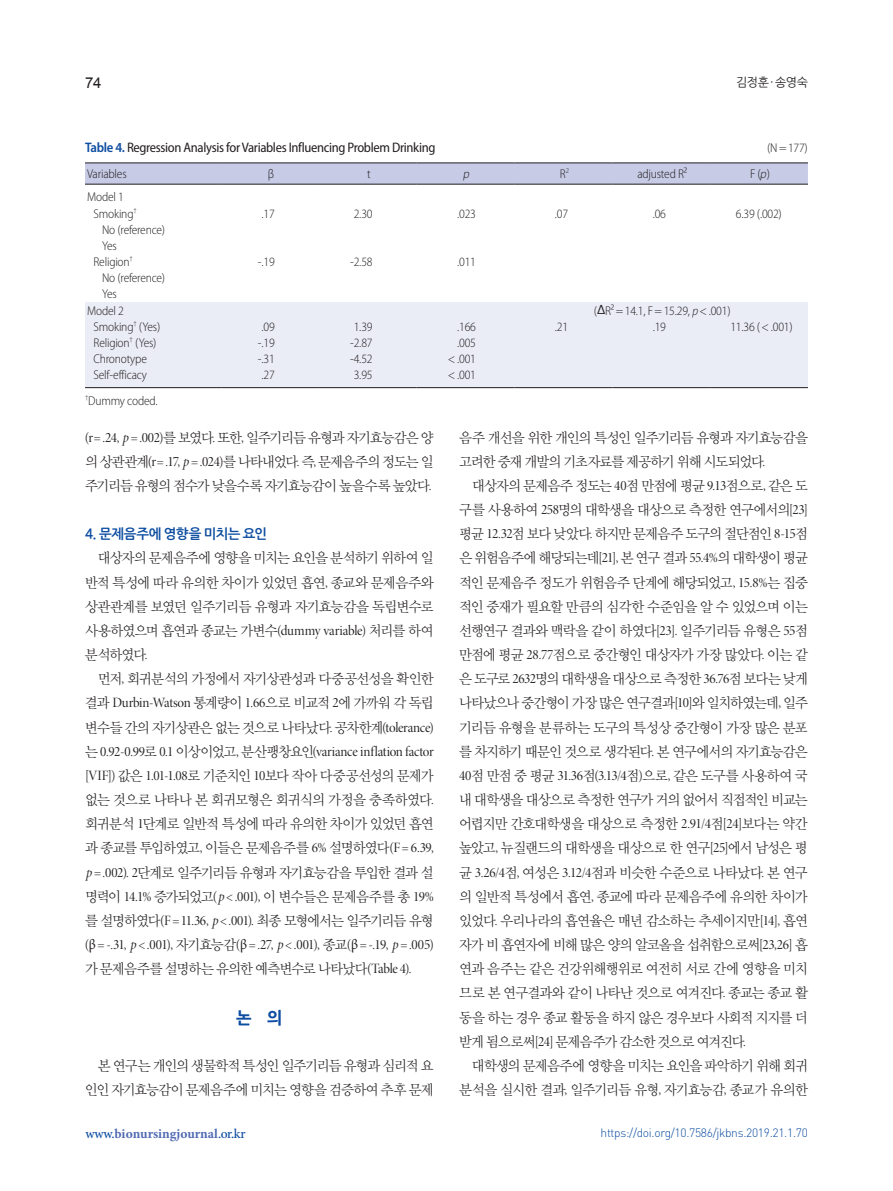
<style>
.page{position:relative;width:893px;height:1191px;background:#fff}
.page>*{position:absolute;margin:0;border:0;box-sizing:border-box;transform-origin:0 0}
.t1{font:700 16.5px "Nanum Gothic OTF Extra";color:#0d4da1}
.t2{font:15px "Arial";color:#231f20}
.t3{font:14.25px/24.2px "YDVY Mj O32";letter-spacing:-.06em;color:#231f20;text-align:justify;scale:.96 1}
.t4{font:14.25px "Minion Pro Disp";letter-spacing:-.02em;color:#231f20;scale:.96 1}
.t5{font:semi-condensed 13.8px "Myriad Pro";letter-spacing:-.025em;color:#231f20}
.t6{font:700 13.5px "Minion Pro";color:#516bb3}
.t7{font:13.5px "Nanum Gothic OTF Bold";letter-spacing:-.03em;color:#0d4da1}
.t8{font:300 semi-condensed 12.75px/16.2px "Myriad Pro";letter-spacing:-.015em;color:#231f20}
.t9{font:italic 300 semi-condensed 12.75px "Myriad Pro";color:#231f20}
.t10{font:300 12px "DIN Pro";letter-spacing:-.025em;color:#0d4da1}
.t11{font:12px "Nanum Gothic OTF";letter-spacing:-.04em;color:#231f20}
.s1{font-weight:600;color:#0d4da1}
.s2{font-style:italic}
.s3{font-family:"Univers LT Std";font-weight:400;font-stretch:normal}
.s4{font-family:"Minion Pro Disp"}
.s5{font-family:"Minion Pro It Disp"}
.s6{font-family:"YDVY Mj O32"}
.s7{font-family:"Minion Pro"}
.s8{font-weight:500;color:#0d4da1}
</style>
<div class="page">
<div style="left:85px;top:164px;width:723px;height:20px;background:#c7cbe6"></div>
<div style="left:85px;top:302px;width:723px;height:85px;background:#eaecf6"></div>
<hr style="left:85px;top:163px;width:136px;height:1px;background:#231f20">
<hr style="left:221px;top:163px;width:98px;height:1px;background:#231f20">
<hr style="left:319px;top:163px;width:98px;height:1px;background:#231f20">
<hr style="left:417px;top:163px;width:97px;height:1px;background:#231f20">
<hr style="left:514px;top:163px;width:98px;height:1px;background:#231f20">
<hr style="left:612px;top:163px;width:98px;height:1px;background:#231f20">
<hr style="left:710px;top:163px;width:98px;height:1px;background:#231f20">
<hr style="left:85px;top:184px;width:136px;height:1px;background:#231f20">
<hr style="left:221px;top:184px;width:98px;height:1px;background:#231f20">
<hr style="left:319px;top:184px;width:98px;height:1px;background:#231f20">
<hr style="left:417px;top:184px;width:97px;height:1px;background:#231f20">
<hr style="left:514px;top:184px;width:98px;height:1px;background:#231f20">
<hr style="left:612px;top:184px;width:98px;height:1px;background:#231f20">
<hr style="left:710px;top:184px;width:98px;height:1px;background:#231f20">
<hr style="left:85px;top:387px;width:136px;height:1px;background:#231f20">
<hr style="left:221px;top:387px;width:98px;height:1px;background:#231f20">
<hr style="left:319px;top:387px;width:98px;height:1px;background:#231f20">
<hr style="left:417px;top:387px;width:97px;height:1px;background:#231f20">
<hr style="left:514px;top:387px;width:98px;height:1px;background:#231f20">
<hr style="left:612px;top:387px;width:98px;height:1px;background:#231f20">
<hr style="left:710px;top:387px;width:98px;height:1px;background:#231f20">
<p class="t2" style="left:85px;top:73px;width:18px">74</p>
<p class="t11" style="left:736px;top:75px;width:73px">김정훈· 송영숙</p>
<p class="t5" style="left:85px;top:140px;width:352px"><span class="s1">Table 4.</span> Regression Analysis for Variables Influencing Problem Drinking</p>
<p class="t8" style="left:767px;top:139px;width:42px">(N = 177)</p>
<p class="t8" style="left:87px;top:166px;width:41px">Variables</p>
<p class="t8" style="left:268px;top:166px;width:8px">β</p>
<p class="t8" style="left:367px;top:166px;width:5px">t</p>
<p class="t9" style="left:463px;top:167px;width:10px">p</p>
<p class="t8" style="left:560px;top:166px;width:11px">R<sup>2</sup></p>
<p class="t8" style="left:637px;top:166px;width:51px">adjusted R²</p>
<p class="t8" style="left:750px;top:166px;width:22px">F (<span class="s2">p</span>)</p>
<p class="t8" style="left:94px;top:189px;width:45px;text-indent:-6px">Model 1<br>Smoking<sup>†</sup></p>
<p class="t8" style="left:261px;top:205px;width:15px">.17</p>
<p class="t8" style="left:354px;top:205px;width:20px">2.30</p>
<p class="t8" style="left:457px;top:205px;width:20px">.023</p>
<p class="t8" style="left:555px;top:205px;width:15px">.07</p>
<p class="t8" style="left:653px;top:205px;width:15px">.06</p>
<p class="t8" style="left:736px;top:205px;width:48px">6.39 (.002)</p>
<p class="t8" style="left:102px;top:222px;width:65px">No (reference)</p>
<p class="t8" style="left:102px;top:238px;width:16px">Yes</p>
<p class="t8" style="left:94px;top:254px;width:41px">Religion<sup>†</sup></p>
<p class="t8" style="left:258px;top:254px;width:18px">-.19</p>
<p class="t8" style="left:350px;top:254px;width:24px">-2.58</p>
<p class="t8" style="left:457px;top:254px;width:20px">.011</p>
<p class="t8" style="left:102px;top:270px;width:65px">No (reference)</p>
<p class="t8" style="left:102px;top:286px;width:16px">Yes</p>
<p class="t8" style="left:87px;top:302px;width:38px">Model 2</p>
<p class="t8" style="left:594px;top:302px;width:138px">(<span class="s3">∆</span>R² = 14.1, F = 15.29, <span class="s2">p</span>&lt; .001)</p>
<p class="t8" style="left:94px;top:319px;width:68px">Smoking<sup>†</sup> (Yes)</p>
<p class="t8" style="left:262px;top:319px;width:15px">.09</p>
<p class="t8" style="left:354px;top:319px;width:20px">1.39</p>
<p class="t8" style="left:457px;top:319px;width:20px">.166</p>
<p class="t8" style="left:555px;top:319px;width:15px">.21</p>
<p class="t8" style="left:653px;top:319px;width:15px">.19</p>
<p class="t8" style="left:730px;top:319px;width:64px">11.36 ( &lt; .001)</p>
<p class="t8" style="left:94px;top:335px;width:65px">Religion<sup>†</sup> (Yes)</p>
<p class="t8" style="left:258px;top:335px;width:18px">-.19</p>
<p class="t8" style="left:350px;top:335px;width:24px">-2.87</p>
<p class="t8" style="left:457px;top:335px;width:20px">.005</p>
<p class="t8" style="left:94px;top:351px;width:55px">Chronotype</p>
<p class="t8" style="left:258px;top:351px;width:18px">-.31</p>
<p class="t8" style="left:350px;top:351px;width:24px">-4.52</p>
<p class="t8" style="left:448px;top:351px;width:29px">&lt; .001</p>
<p class="t8" style="left:94px;top:367px;width:55px">Self-efficacy</p>
<p class="t8" style="left:262px;top:367px;width:15px">.27</p>
<p class="t8" style="left:354px;top:367px;width:20px">3.95</p>
<p class="t8" style="left:448px;top:367px;width:29px">&lt; .001</p>
<p class="t8" style="left:85px;top:393px;width:74px"><sup>†</sup>Dummy coded.</p>
<p class="t3" style="left:459px;top:424px;width:365px">음주 개선을 위한 개인의 특성인 일주기리듬 유형과 자기효능감을 고려한 중재 개발의 기초자료를 제공하기 위해 시도되었다<span class="s4">.</span></p>
<p class="t3" style="left:459px;top:473px;width:365px;text-indent:13px">대상자의 문제음주 정도는 <span class="s4">40</span>점 만점에 평균 <span class="s4">9.13</span>점으로<span class="s4">,</span> 같은 도 구를 사용하여 <span class="s4">258</span>명의 대학생을 대상으로 측정한 연구에서의<span class="s4">[23] </span>평균 <span class="s4">12.32</span>점 보다 낮았다<span class="s4">.</span> 하지만 문제음주 도구의 절단점인 <span class="s4">8-15</span>점 은 위험음주에 해당되는데<span class="s4">[21],</span> 본 연구 결과 <span class="s4">55.4%</span>의 대학생이 평균 적인 문제음주 정도가 위험음주 단계에 해당되었고<span class="s4">, 15.8%</span>는 집중 적인 중재가 필요할 만큼의 심각한 수준임을 알 수 있었으며 이는 선행연구 결과와 맥락을 같이 하였다<span class="s4">[23].</span> 일주기리듬 유형은 <span class="s4">55</span>점 만점에 평균 <span class="s4">28.77</span>점으로 중간형인 대상자가 가장 많았다<span class="s4">.</span> 이는 같 은 도구로 <span class="s4">2632</span>명의 대학생을 대상으로 측정한 <span class="s4">36.76</span>점 보다는 낮게 나타났으나 중간형이 가장 많은 연구결과<span class="s4">[10]</span>와 일치하였는데<span class="s4">,</span> 일주 기리듬 유형을 분류하는 도구의 특성상 중간형이 가장 많은 분포 를 차지하기 때문인 것으로 생각된다<span class="s4">.</span> 본 연구에서의 자기효능감은 <span class="s4">40</span>점 만점 중 평균 <span class="s4">31.36</span>점<span class="s4">(3.13/4</span>점<span class="s4">)</span>으로<span class="s4">,</span> 같은 도구를 사용하여 국 내 대학생을 대상으로 측정한 연구가 거의 없어서 직접적인 비교는 어렵지만 간호대학생을 대상으로 측정한 <span class="s4">2.91/4</span>점<span class="s4">[24]</span>보다는 약간 높았고<span class="s4">,</span> 뉴질랜드의 대학생을 대상으로 한 연구<span class="s4">[25]</span>에서 남성은 평 균 <span class="s4">3.26/4</span>점<span class="s4">,</span> 여성은 <span class="s4">3.12/4</span>점과 비슷한 수준으로 나타났다<span class="s4">.</span> 본 연구 의 일반적 특성에서 흡연<span class="s4">,</span> 종교에 따라 문제음주에 유의한 차이가 있었다<span class="s4">.</span> 우리나라의 흡연율은 매년 감소하는 추세이지만<span class="s4">[14],</span> 흡연 자가 비 흡연자에 비해 많은 양의 알코올을 섭취함으로써<span class="s4">[23,26]</span> 흡 연과 음주는 같은 건강위해행위로 여전히 서로 간에 영향을 미치 므로 본 연구결과와 같이 나타난 것으로 여겨진다<span class="s4">.</span> 종교는 종교 활 동을 하는 경우 종교 활동을 하지 않은 경우보다 사회적 지지를 더 받게 됨으로써<span class="s4">[24]</span> 문제음주가 감소한 것으로 여겨진다<span class="s4">.</span></p>
<p class="t3" style="left:459px;top:1052px;width:365px;text-align:right">대학생의 문제음주에 영향을 미치는 요인을 파악하기 위해 회귀 분석을 실시한 결과<span class="s4">,</span> 일주기리듬 유형<span class="s4">,</span> 자기효능감<span class="s4">,</span> 종교가 유의한</p>
<p class="t3" style="left:85px;top:424px;width:365px"><span class="s4">(r= .24,</span> <span class="s5">p</span> <span class="s4">= .002)</span>를 보였다<span class="s4">.</span> 또한<span class="s4">,</span> 일주기리듬 유형과 자기효능감은 양 의 상관관계<span class="s4">(r= .17,</span> <span class="s5">p</span> <span class="s4">= .024)</span>를 나타내었다<span class="s4">.</span> 즉<span class="s4">,</span> 문제음주의 정도는 일 주기리듬 유형의 점수가 낮을수록 자기효능감이 높을수록 높았다<span class="s4">.</span></p>
<p class="t7" style="left:85px;top:526px;width:184px">4. 문제음주에 영향을 미치는 요인</p>
<p class="t3" style="left:85px;top:545px;width:365px;text-indent:13px">대상자의 문제음주에 영향을 미치는 요인을 분석하기 위하여 일 반적 특성에 따라 유의한 차이가 있었던 흡연<span class="s4">,</span> 종교와 문제음주와 상관관계를 보였던 일주기리듬 유형과 자기효능감을 독립변수로 사용하였으며 흡연과 종교는 가변수<span class="s4">(dummy variable)</span> 처리를 하여 분석하였다<span class="s4">.</span></p>
<p class="t3" style="left:85px;top:666px;width:365px;text-indent:13px">먼저<span class="s4">,</span> 회귀분석의 가정에서 자기상관성과 다중공선성을 확인한 결과 <span class="s4">Durbin-Watson</span> 통계량이 <span class="s4">1.66</span>으로 비교적 <span class="s4">2</span>에 가까워 각 독립 변수들 간의 자기상관은 없는 것으로 나타났다<span class="s4">.</span> 공차한계<span class="s4">(tolerance)</span></p>
<p class="t4" style="left:85px;top:742px;width:365px"><span class="s6">는</span> 0.92-0.99<span class="s6">로</span> 0.1 <span class="s6">이상이었고</span>, <span class="s6">분산팽창요인</span>(variance inflation factor</p>
<p class="t3" style="left:85px;top:762px;width:365px"><span class="s4">[VIF])</span> 값은 <span class="s4">1.01-1.08</span>로 기준치인 <span class="s4">10</span>보다 작아 다중공선성의 문제가 없는 것으로 나타나 본 회귀모형은 회귀식의 가정을 충족하였다<span class="s4">. </span>회귀분석 <span class="s4">1</span>단계로 일반적 특성에 따라 유의한 차이가 있었던 흡연 과 종교를 투입하였고<span class="s4">,</span> 이들은 문제음주를 <span class="s4">6%</span> 설명하였다<span class="s4">(F = 6.39, </span><span class="s5">p</span> <span class="s4">= .002). 2</span>단계로 일주기리듬 유형과 자기효능감을 투입한 결과 설 명력이 <span class="s4">14.1%</span> 증가되었고<span class="s4">(</span><span class="s5">p</span><span class="s4">&lt; .001),</span> 이 변수들은 문제음주를 총 <span class="s4">19% </span>를 설명하였다<span class="s4">(F =11.36,</span> <span class="s5">p</span> <span class="s4">&lt; .001).</span> 최종 모형에서는 일주기리듬 유형</p>
<p class="t4" style="left:85px;top:936px;width:365px">(<span class="s7">β</span>= -.31, <span class="s5">p</span>&lt; .001), <span class="s6">자기효능감</span>(<span class="s7">β</span>= .27, <span class="s5">p</span>&lt; .001), <span class="s6">종교</span>(<span class="s7">β</span>= -.19, <span class="s5">p</span> = .005)</p>
<p class="t3" style="left:85px;top:956px;width:342px">가 문제음주를 설명하는 유의한 예측변수로 나타났다<span class="s4">(Table 4).</span></p>
<p class="t1" style="left:236px;top:1008px;width:48px">논 의</p>
<p class="t3" style="left:85px;top:1052px;width:365px;text-align:right">본 연구는 개인의 생물학적 특성인 일주기리듬 유형과 심리적 요 인인 자기효능감이 문제음주에 미치는 영향을 검증하여 추후 문제</p>
<p class="t6" style="left:85px;top:1124px;width:162px"><span class="s8">www.</span>bionursingjournal<span class="s8">.or.kr</span></p>
<p class="t10" style="left:601px;top:1125px;width:209px">https://doi.org/10.7586/jkbns.2019.21.1.70</p>
</div>
